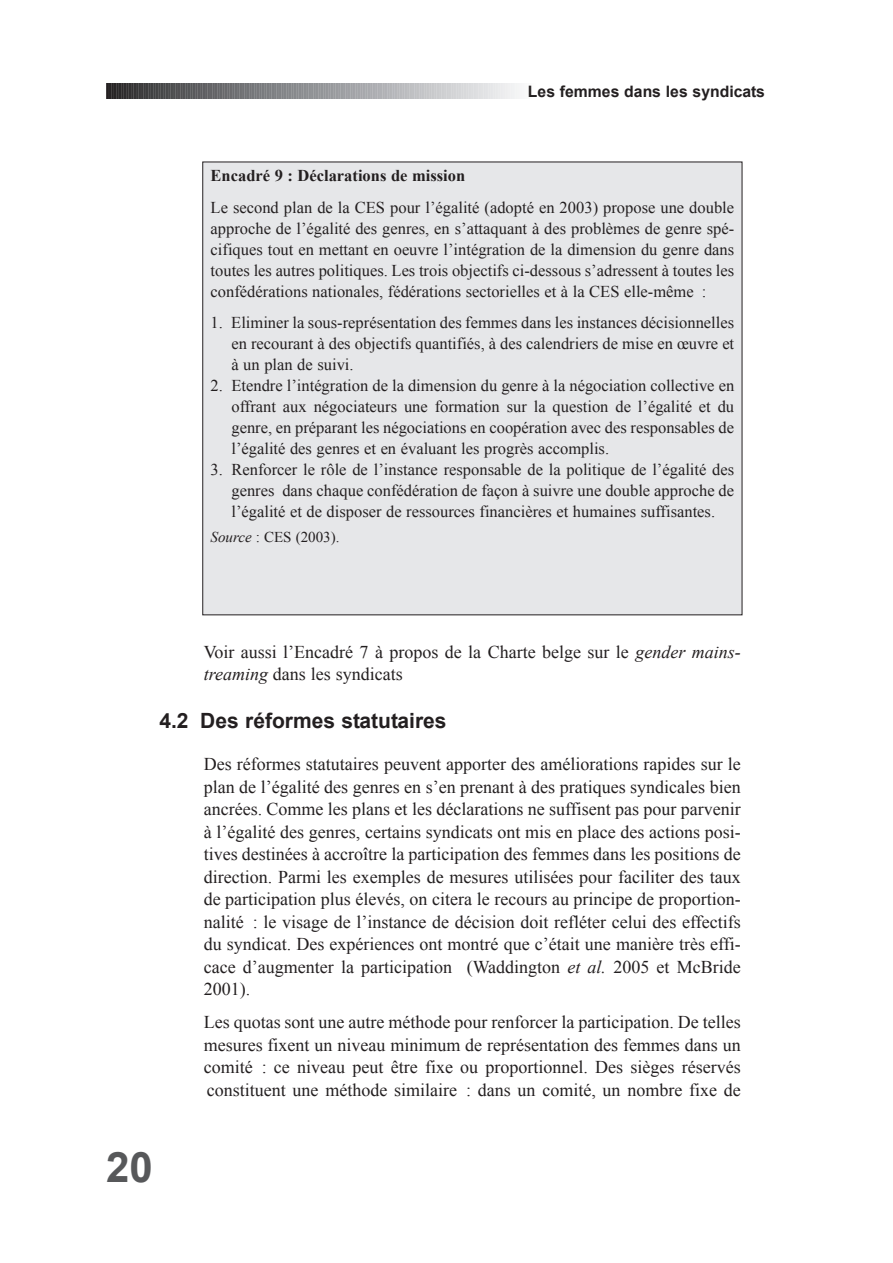
<style>
.page{position:relative;width:893px;height:1263px;background:#fff}
.page>*{position:absolute;margin:0;border:0;box-sizing:border-box;transform-origin:0 0}
.t1{font:700 42px "Arial";color:#57585a}
.t2{font:700 21px "Arial";color:#231f20}
.t3{font:18px/22.5px "Times New Roman";color:#231f20;text-align:justify}
.t4{font:16.5px/21px "Times New Roman";color:#231f20;text-align:justify}
.t5{font:700 15.75px "Arial";color:#231f20}
.t6{font:15px "Times New Roman";color:#231f20}
.s1{font-weight:700}
.s2{font-style:italic}
</style>
<div class="page">
<svg style="left:106px;top:84px;width:413px;height:15px;background:#939496"></svg>
<div style="left:203px;top:162px;width:539px;height:452px;background:#e6e7e9"></div>
<p class="t5" style="left:528px;top:83px;width:238px">Les femmes dans les syndicats</p>
<p class="t4" style="left:211px;top:160px;width:525px;line-height:31.5px"><span class="s1">Encadré 9 : Déclarations de mission<br></span>Le second plan de la CES pour l’égalité (adopté en 2003) propose une double</p>
<p class="t4" style="left:211px;top:218px;width:525px">approche de l’égalité des genres, en s’attaquant à des problèmes de genre spé&shy;cifiques tout en mettant en oeuvre l’intégration de la dimension du genre dans toutes les autres politiques. Les trois objectifs ci-dessous s’adressent à toutes les confédérations nationales, fédérations sectorielles et à la CES elle-même :</p>
<p class="t4" style="left:231px;top:312px;width:504px;text-indent:-21px">1. Eliminer la sous-représentation des femmes dans les instances décisionnelles en recourant à des objectifs quantifiés, à des calendriers de mise en œuvre et à un plan de suivi.</p>
<p class="t4" style="left:231px;top:375px;width:504px;text-indent:-21px">2. Etendre l’intégration de la dimension du genre à la négociation collective en offrant aux négociateurs une formation sur la question de l’égalité et du genre, en préparant les négociations en coopération avec des responsables de l’égalité des genres et en évaluant les progrès accomplis.</p>
<p class="t4" style="left:231px;top:459px;width:504px;text-indent:-21px">3. Renforcer le rôle de l’instance responsable de la politique de l’égalité des genres dans chaque confédération de façon à suivre une double approche de l’égalité et de disposer de ressources financières et humaines suffisantes.</p>
<p class="t6" style="left:211px;top:528px;width:130px"><span class="s2">Source</span> : CES (2003).</p>
<p class="t3" style="left:204px;top:640px;width:538px">Voir aussi l’Encadré 7 à propos de la Charte belge sur le <span class="s2">gender mains&shy;treaming</span> dans les syndicats</p>
<p class="t2" style="left:159px;top:709px;width:289px">4.2 Des réformes statutaires</p>
<p class="t3" style="left:204px;top:753px;width:539px">Des réformes statutaires peuvent apporter des améliorations rapides sur le plan de l’égalité des genres en s’en prenant à des pratiques syndicales bien ancrées. Comme les plans et les déclarations ne suffisent pas pour parvenir à l’égalité des genres, certains syndicats ont mis en place des actions posi&shy;tives destinées à accroître la participation des femmes dans les positions de direction. Parmi les exemples de mesures utilisées pour faciliter des taux de participation plus élevés, on citera le recours au principe de proportion&shy;nalité : le visage de l’instance de décision doit refléter celui des effectifs du syndicat. Des expériences ont montré que c’était une manière très effi&shy;cace d’augmenter la participation (Waddington <span class="s2">et al.</span> 2005 et McBride 2001).</p>
<p class="t3" style="left:204px;top:1011px;width:539px">Les quotas sont une autre méthode pour renforcer la participation. De telles mesures fixent un niveau minimum de représentation des femmes dans un comité : ce niveau peut être fixe ou proportionnel. Des sièges réservés constituent une méthode similaire : dans un comité, un nombre fixe de</p>
<p class="t1" style="left:106px;top:1144px;width:48px">20</p>
</div>
